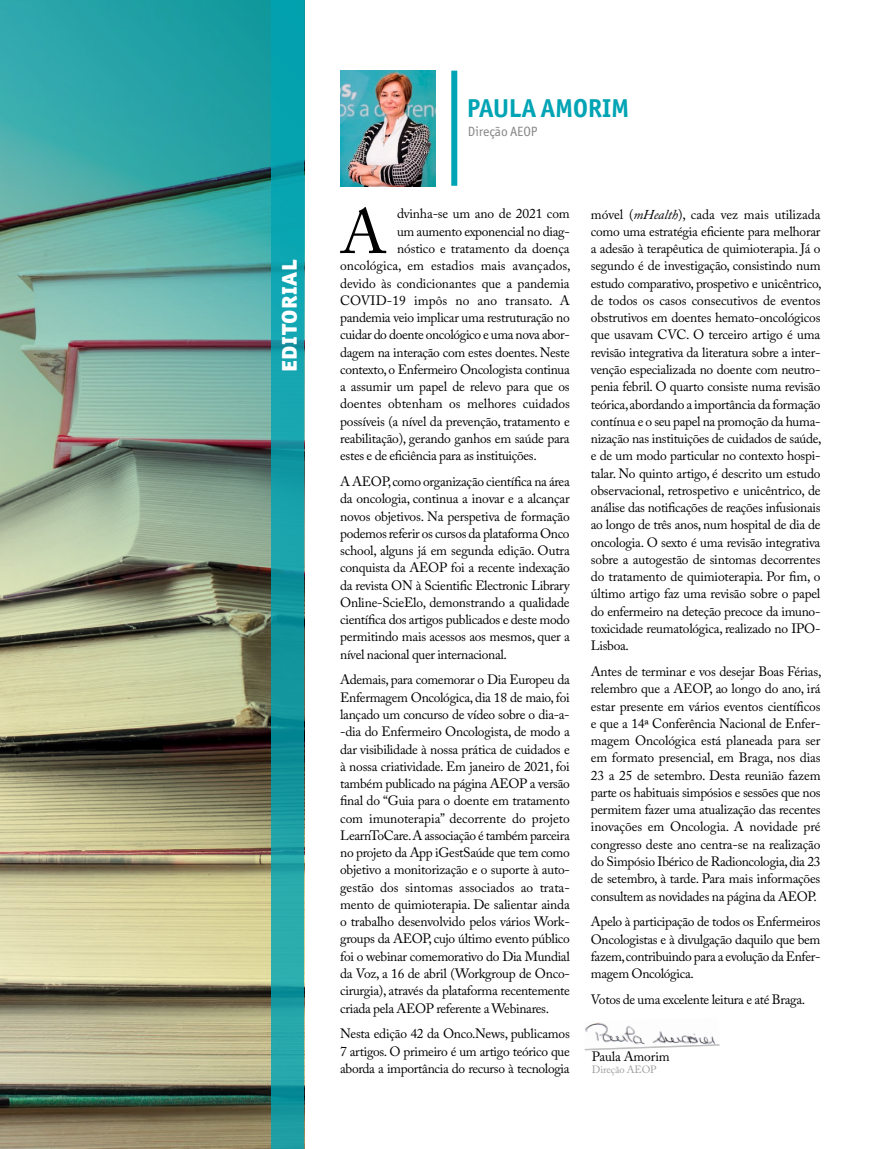
<style>
.page{position:relative;width:893px;height:1149px;background:#fff}
.page>*{position:absolute;margin:0;border:0;box-sizing:border-box;transform-origin:0 0}
.t1{font:61.95px "Adobe Caslon Pro";color:#000}
.t2{font:27px "Officina San ITC Extra Bold SC";letter-spacing:.015em;color:#fff}
.t3{font:700 25.95px "Officina San ITC";letter-spacing:-.005em;color:#00a4b4}
.t4{font:13.5px/17.2px "Adobe Caslon Pro";letter-spacing:-.025em;color:#000;text-align:justify}
.t5{font:13.5px "Adobe Caslon Pro";color:#000}
.t6{font:13.5px "Adobe Caslon Pro";letter-spacing:.005em;color:#000}
.t7{font:13.5px "Officina San ITC";letter-spacing:-.005em;color:#878787}
.t8{font:10.5px "Adobe Caslon Pro";letter-spacing:-.01em;color:#9d9d9c}
.s1{font-style:italic}
</style>
<div class="page">
<img style="left:0;top:0;width:271px;height:1148px">
<div style="left:451px;top:71px;width:6px;height:115px;background:#00a4b4"></div>
<img style="left:340px;top:71px;width:95px;height:115px">
<svg style="left:271px;top:0;width:33px;height:1148px;background:#139ea7"></svg>
<img style="left:584px;top:1022px;width:136px;height:28px">
<h2 class="t2" style="left:271px;top:372px;width:114px;rotate:-90deg">editorial</h2>
<h3 class="t3" style="left:467px;top:92px;width:164px">PAULA AMORIM</h3>
<p class="t7" style="left:468px;top:124px;width:71px">Direção AEOP</p>
<h1 class="t1" style="left:340px;top:195px;width:48px">A</h1>
<p class="t4" style="left:397px;top:205px;width:174px">dvinha-se um ano de 2021 com</p>
<p class="t4" style="left:397px;top:222px;width:174px">um aumento exponencial no diag-</p>
<p class="t4" style="left:397px;top:239px;width:174px">nóstico e tratamento da doença</p>
<p class="t5" style="left:340px;top:257px;width:232px">oncológica, em estadios mais avançados,</p>
<p class="t4" style="left:340px;top:274px;width:231px">devido às condicionantes que a pandemia</p>
<p class="t6" style="left:340px;top:292px;width:231px">COVID-19 impôs no ano transato. A</p>
<p class="t4" style="left:340px;top:309px;width:231px">pandemia veio implicar uma restruturação no</p>
<p class="t4" style="left:340px;top:326px;width:231px">cuidar do doente oncológico e uma nova abor-</p>
<p class="t4" style="left:340px;top:343px;width:231px">dagem na interação com estes doentes. Neste</p>
<p class="t4" style="left:340px;top:360px;width:231px">contexto, o Enfermeiro Oncologista continua</p>
<p class="t4" style="left:340px;top:378px;width:231px">a assumir um papel de relevo para que os</p>
<p class="t5" style="left:340px;top:395px;width:231px">doentes obtenham os melhores cuidados</p>
<p class="t4" style="left:340px;top:412px;width:231px">possíveis (a nível da prevenção, tratamento e</p>
<p class="t4" style="left:340px;top:429px;width:231px">reabilitação), gerando ganhos em saúde para</p>
<p class="t4" style="left:340px;top:447px;width:198px">estes e de eficiência para as instituições.</p>
<p class="t4" style="left:340px;top:472px;width:231px">A AEOP, como organização científica na área da oncologia, continua a inovar e a alcançar novos objetivos. Na perspetiva de formação podemos referir os cursos da plataforma Onco school, alguns já em segunda edição. Outra conquista da AEOP foi a recente indexação da revista ON à Scientific Electronic Library Online-ScieElo, demonstrando a qualidade científica dos artigos publicados e deste modo permitindo mais acessos aos mesmos, quer a nível nacional quer internacional.</p>
<p class="t4" style="left:340px;top:671px;width:231px">Ademais, para comemorar o Dia Europeu da Enfermagem Oncológica, dia 18 de maio, foi lançado um concurso de vídeo sobre o dia-a--dia do Enfermeiro Oncologista, de modo a dar visibilidade à nossa prática de cuidados e à nossa criatividade. Em janeiro de 2021, foi também publicado na página AEOP a versão final do “Guia para o doente em tratamento com imunoterapia” decorrente do projeto LearnToCare. A associação é também parceira no projeto da App iGestSaúde que tem como objetivo a monitorização e o suporte à auto&shy;gestão dos sintomas associados ao trata&shy;mento de quimioterapia. De salientar ainda o trabalho desenvolvido pelos vários Work&shy;groups da AEOP, cujo último evento público foi o webinar comemorativo do Dia Mundial da Voz, a 16 de abril (Workgroup de Onco&shy;cirurgia), através da plataforma recentemente criada pela AEOP referente a Webinares.</p>
<p class="t4" style="left:340px;top:1024px;width:231px">Nesta edição 42 da Onco.News, publicamos 7 artigos. O primeiro é um artigo teórico que aborda a importância do recurso à tecnologia</p>
<p class="t4" style="left:591px;top:205px;width:232px">móvel (<span class="s1">mHealth</span>), cada vez mais utilizada como uma estratégia eficiente para melhorar a adesão à terapêutica de quimioterapia. Já o segundo é de investigação, consistindo num estudo comparativo, prospetivo e unicêntrico, de todos os casos consecutivos de eventos obstrutivos em doentes hemato-oncológicos que usavam CVC. O terceiro artigo é uma revisão integrativa da literatura sobre a inter&shy;venção especializada no doente com neutro&shy;penia febril. O quarto consiste numa revisão teórica, abordando a importância da formação contínua e o seu papel na promoção da huma&shy;nização nas instituições de cuidados de saúde, e de um modo particular no contexto hospi&shy;talar. No quinto artigo, é descrito um estudo observacional, retrospetivo e unicêntrico, de análise das notificações de reações infusionais ao longo de três anos, num hospital de dia de oncologia. O sexto é uma revisão integrativa sobre a autogestão de sintomas decorrentes do tratamento de quimioterapia. Por fim, o último artigo faz uma revisão sobre o papel do enfermeiro na deteção precoce da imuno&shy;toxicidade reumatológica, realizado no IPO-Lisboa.</p>
<p class="t4" style="left:591px;top:662px;width:232px">Antes de terminar e vos desejar Boas Férias, relembro que a AEOP, ao longo do ano, irá estar presente em vários eventos científicos e que a 14ª Conferência Nacional de Enfer&shy;magem Oncológica está planeada para ser em formato presencial, em Braga, nos dias 23 a 25 de setembro. Desta reunião fazem parte os habituais simpósios e sessões que nos permitem fazer uma atualização das recentes inovações em Oncologia. A novidade pré congresso deste ano centra-se na realização do Simpósio Ibérico de Radioncologia, dia 23 de setembro, à tarde. Para mais informações consultem as novidades na página da AEOP.</p>
<p class="t4" style="left:591px;top:912px;width:231px">Apelo à participação de todos os Enfermeiros Oncologistas e à divulgação daquilo que bem fazem, contribuindo para a evolução da Enfer&shy;magem Oncológica.</p>
<p class="t4" style="left:591px;top:990px;width:216px">Votos de uma excelente leitura e até Braga.</p>
<p class="t4" style="left:592px;top:1046px;width:79px">Paula Amorim</p>
<p class="t8" style="left:592px;top:1062px;width:66px">Direção AEOP</p>
</div>
